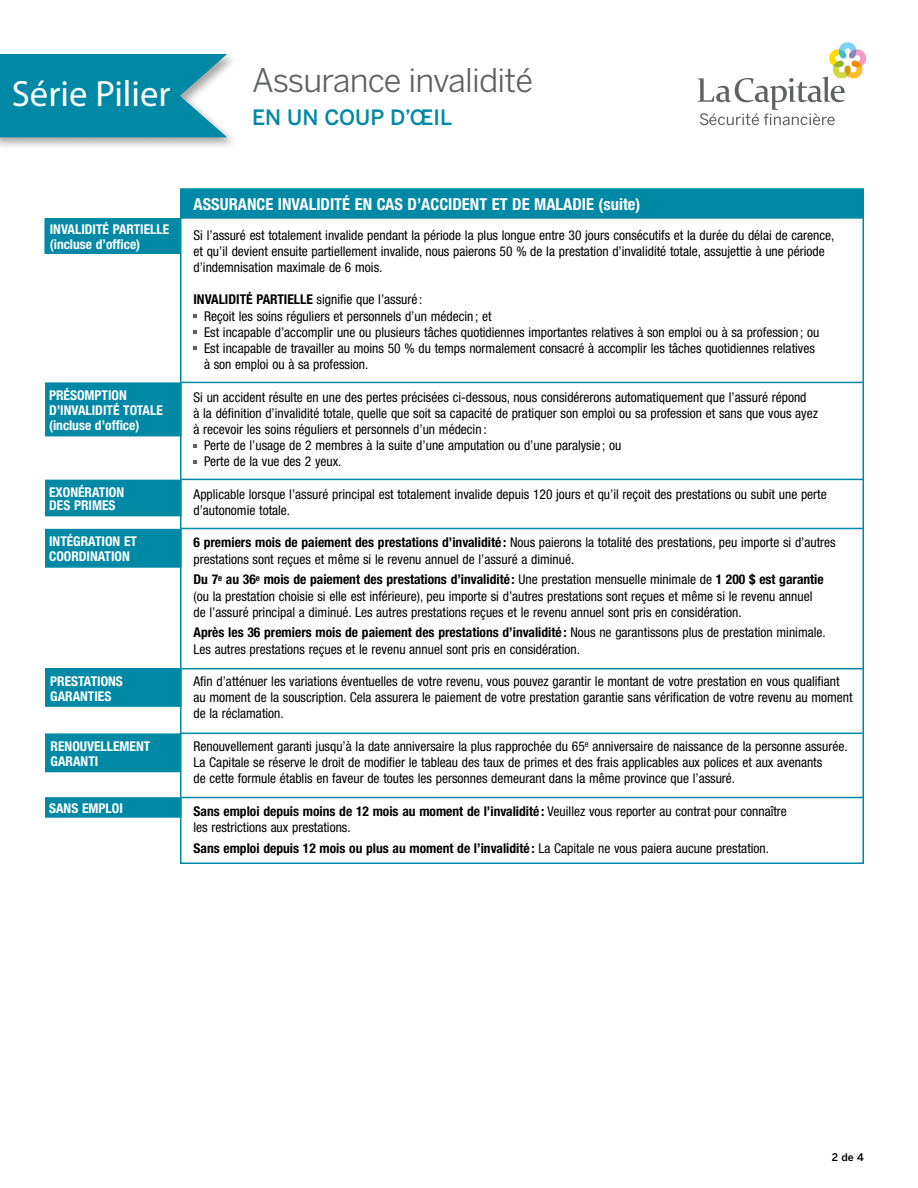
<style>
.page{position:relative;width:918px;height:1188px;background:#fff}
.page>*{position:absolute;margin:0;border:0;box-sizing:border-box;transform-origin:0 0}
.t1{font:36.75px "Myriad Pro";color:#fff}
.t2{font:32.4px "Benton Sans";letter-spacing:-.025em;color:#606161}
.t3{font:500 21px "Benton Sans";color:#0089a5}
.t4{font:700 condensed 16.5px "Helvetica Neue";color:#fff}
.t5{font:condensed 13.5px/16.2px "Helvetica Neue";color:#000}
.t6{font:700 condensed 13.5px/15px "Helvetica Neue";color:#fff}
.t7{font:700 condensed 13.5px "Helvetica Neue";color:#000}
.t8{font:500 10.5px "Benton Sans";color:#000}
.s1{font-weight:700}
.s2{font-weight:400}
</style>
<div class="page">
<div style="left:45px;top:668px;width:137px;height:39px;background:#0089a5;border:2px solid #0089a5"></div>
<div style="left:44px;top:218px;width:137px;height:36px;background:#0089a5"></div>
<div style="left:180px;top:188px;width:684px;height:31px;background:#0089a5;border:2px solid #0089a5"></div>
<div style="left:45px;top:733px;width:136px;height:39px;background:#0089a5;border:2px solid #0089a5"></div>
<hr style="left:180px;top:733px;width:684px;height:1px;background:#0089a5">
<div style="left:45px;top:382px;width:137px;height:54px;background:#0089a5;border:2px solid #0089a5"></div>
<hr style="left:180px;top:382px;width:683px;height:1px;background:#0089a5">
<div style="left:45px;top:480px;width:137px;height:36px;background:#0089a5"></div>
<hr style="left:180px;top:479px;width:683px;height:1px;background:#0089a5">
<div style="left:45px;top:529px;width:137px;height:39px;background:#0089a5;border:2px solid #0089a5"></div>
<hr style="left:180px;top:528px;width:683px;height:1px;background:#0089a5">
<div style="left:45px;top:797px;width:137px;height:21px;background:#0089a5;border:2px solid #0089a5"></div>
<hr style="left:180px;top:797px;width:683px;height:1px;background:#0089a5">
<svg style="left:194px;top:314px;width:3px;height:4px"></svg>
<svg style="left:194px;top:330px;width:3px;height:4px"></svg>
<hr style="left:180px;top:668px;width:683px;height:1px;background:#0089a5">
<svg style="left:698px;top:42px;width:169px;height:83px"></svg>
<div style="left:0;top:50px;width:239px;height:100px;background:#000;opacity:.35"></div>
<svg style="left:0;top:54px;width:227px;height:83px;background:#1893ac"></svg>
<h1 class="t1" style="left:12px;top:73px;width:160px">Série Pilier</h1>
<h2 class="t2" style="left:252px;top:61px;width:283px">Assurance invalidité</h2>
<h3 class="t3" style="left:252px;top:105px;width:202px">EN UN COUP D’ŒIL</h3>
<p class="t6" style="left:50px;top:221px;width:121px">INVALIDITÉ PARTIELLE (incluse d’office)</p>
<p class="t6" style="left:49px;top:388px;width:115px">PRÉSOMPTION<br>D’INVALIDITÉ TOTALE (incluse d’office)</p>
<p class="t6" style="left:49px;top:485px;width:76px;line-height:13.5px">EXONÉRATION<br>DES PRIMES</p>
<p class="t6" style="left:49px;top:534px;width:89px">INTÉGRATION ET<br>COORDINATION</p>
<p class="t6" style="left:50px;top:674px;width:74px">PRESTATIONS<br>GARANTIES</p>
<p class="t6" style="left:51px;top:739px;width:101px">RENOUVELLEMENT<br>GARANTI</p>
<p class="t6" style="left:49px;top:800px;width:75px">SANS EMPLOI</p>
<p class="t4" style="left:194px;top:194px;width:448px">ASSURANCE INVALIDITÉ EN CAS D’ACCIDENT ET DE MALADIE (suite)</p>
<p class="t5" style="left:193px;top:227px;width:642px">Si l’assuré est totalement invalide pendant la période la plus longue entre 30 jours consécutifs et la durée du délai de carence, et qu’il devient ensuite partiellement invalide, nous paierons 50 % de la prestation d’invalidité totale, assujettie à une période d’indemnisation maximale de 6 mois.</p>
<p class="t5" style="left:204px;top:291px;width:617px;text-indent:-11px"><span class="s1">INVALIDITÉ PARTIELLE</span> signifie que l’assuré :<br>Reçoit les soins réguliers et personnels d’un médecin ; et<br>Est incapable d’accomplir une ou plusieurs tâches quotidiennes importantes relatives à son emploi ou à sa profession ; ou Est incapable de travailler au moins 50 % du temps normalement consacré à accomplir les tâches quotidiennes relatives à son emploi ou à sa profession.</p>
<p class="t5" style="left:194px;top:389px;width:615px">Si un accident résulte en une des pertes précisées ci-dessous, nous considérerons automatiquement que l’assuré répond</p>
<p class="t5" style="left:194px;top:405px;width:626px">à la définition d’invalidité totale, quelle que soit sa capacité de pratiquer son emploi ou sa profession et sans que vous ayez</p>
<p class="t5" style="left:194px;top:421px;width:295px">à recevoir les soins réguliers et personnels d’un médecin :</p>
<p class="t5" style="left:204px;top:437px;width:419px">Perte de l’usage de 2 membres à la suite d’une amputation ou d’une paralysie ; ou</p>
<p class="t5" style="left:204px;top:453px;width:139px">Perte de la vue des 2 yeux.</p>
<p class="t5" style="left:194px;top:486px;width:635px">Applicable lorsque l’assuré principal est totalement invalide depuis 120 jours et qu’il reçoit des prestations ou subit une perte d’autonomie totale.</p>
<p class="t5" style="left:194px;top:534px;width:644px"><span class="s1">6 premiers mois de paiement des prestations d’invalidité :</span> Nous paierons la totalité des prestations, peu importe si d’autres prestations sont reçues et même si le revenu annuel de l’assuré a diminué.</p>
<p class="t5" style="left:193px;top:571px;width:632px"><span class="s1">Du 7</span><sup>e</sup> <span class="s1">au 36</span><sup>e</sup> <span class="s1">mois de paiement des prestations d’invalidité :</span> Une prestation mensuelle minimale de <span class="s1">1 200 $ est garantie </span>(ou la prestation choisie si elle est inférieure), peu importe si d’autres prestations sont reçues et même si le revenu annuel de l’assuré principal a diminué. Les autres prestations reçues et le revenu annuel sont pris en considération.</p>
<p class="t5" style="left:193px;top:624px;width:634px"><span class="s1">Après les 36 premiers mois de paiement des prestations d’invalidité :</span> Nous ne garantissons plus de prestation minimale.<br>Les autres prestations reçues et le revenu annuel sont pris en considération.</p>
<p class="t5" style="left:193px;top:673px;width:661px">Afin d’atténuer les variations éventuelles de votre revenu, vous pouvez garantir le montant de votre prestation en vous qualifiant au moment de la souscription. Cela assurera le paiement de votre prestation garantie sans vérification de votre revenu au moment de la réclamation.</p>
<p class="t5" style="left:193px;top:738px;width:656px">Renouvellement garanti jusqu’à la date anniversaire la plus rapprochée du 65<sup>e</sup> anniversaire de naissance de la personne assurée.<br>La Capitale se réserve le droit de modifier le tableau des taux de primes et des frais applicables aux polices et aux avenants<br>de cette formule établis en faveur de toutes les personnes demeurant dans la même province que l’assuré.</p>
<p class="t5" style="left:194px;top:803px;width:595px"><span class="s1">Sans emploi depuis moins de 12 mois au moment de l’invalidité :</span> Veuillez vous reporter au contrat pour connaître les restrictions aux prestations.</p>
<p class="t7" style="left:194px;top:840px;width:577px">Sans emploi depuis 12 mois ou plus au moment de l’invalidité : <span class="s2">La Capitale ne vous paiera aucune prestation.</span></p>
<p class="t8" style="left:832px;top:1151px;width:34px">2 de 4</p>
</div>
